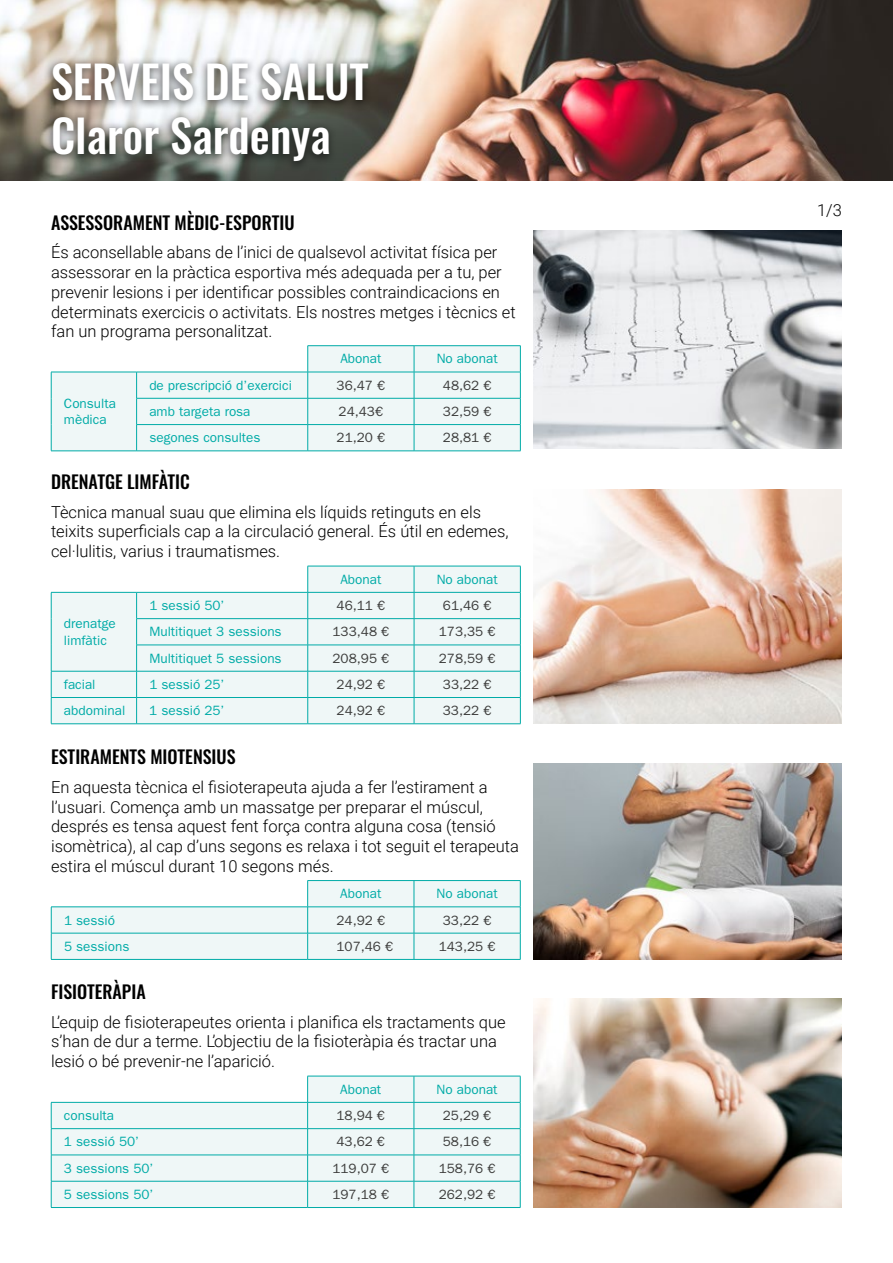
<style>
.page{position:relative;width:893px;height:1263px;background:#fff}
.page>*{position:absolute;margin:0;border:0;box-sizing:border-box;transform-origin:0 0}
.t1{font:500 45px/54px "Oswald";color:#fff}
.t2{font:500 18px "Oswald";color:#000}
.t3{font:300 16.5px/19.8px "Roboto";color:#000}
.t4{font:13.5px/16.2px "ITC Franklin Gothic Std";color:#00aba7}
.t5{font:13.5px "ITC Franklin Gothic Std";color:#3c3c3b}
</style>
<div class="page">
<img style="left:0;top:0;width:893px;height:181px">
<img style="left:533px;top:231px;width:309px;height:218px">
<svg style="left:51px;top:346px;width:469px;height:105px;fill:#eff7f7"></svg>
<hr style="left:308px;top:345px;width:106px;height:1px;background:#00aba7">
<hr style="left:414px;top:345px;width:107px;height:1px;background:#00aba7">
<hr style="left:308px;top:372px;width:106px;height:1px;background:#00aba7">
<hr style="left:414px;top:372px;width:107px;height:1px;background:#00aba7">
<hr style="left:308px;top:398px;width:106px;height:1px;background:#00aba7">
<hr style="left:414px;top:398px;width:107px;height:1px;background:#00aba7">
<hr style="left:308px;top:424px;width:106px;height:1px;background:#00aba7">
<hr style="left:414px;top:424px;width:107px;height:1px;background:#00aba7">
<svg style="left:414px;top:346px;width:1px;height:105px"></svg>
<svg style="left:520px;top:346px;width:1px;height:105px"></svg>
<hr style="left:51px;top:451px;width:86px;height:1px;background:#00aba7">
<hr style="left:137px;top:451px;width:171px;height:1px;background:#00aba7">
<hr style="left:308px;top:451px;width:106px;height:1px;background:#00aba7">
<hr style="left:414px;top:451px;width:107px;height:1px;background:#00aba7">
<svg style="left:51px;top:373px;width:1px;height:78px"></svg>
<hr style="left:51px;top:372px;width:86px;height:1px;background:#00aba7">
<hr style="left:137px;top:372px;width:171px;height:1px;background:#00aba7">
<svg style="left:307px;top:346px;width:1px;height:105px"></svg>
<svg style="left:136px;top:372px;width:1px;height:79px"></svg>
<hr style="left:136px;top:398px;width:172px;height:1px;background:#00aba7">
<hr style="left:136px;top:424px;width:172px;height:1px;background:#00aba7">
<div style="left:42px;top:57px;width:335px;height:114px;background:#000;opacity:.51"></div>
<img style="left:533px;top:490px;width:309px;height:234px">
<svg style="left:51px;top:567px;width:469px;height:156px;fill:#eff7f7"></svg>
<hr style="left:308px;top:566px;width:106px;height:1px;background:#00aba7">
<hr style="left:414px;top:566px;width:107px;height:1px;background:#00aba7">
<hr style="left:308px;top:592px;width:106px;height:1px;background:#00aba7">
<hr style="left:414px;top:592px;width:107px;height:1px;background:#00aba7">
<hr style="left:308px;top:618px;width:106px;height:1px;background:#00aba7">
<hr style="left:414px;top:618px;width:107px;height:1px;background:#00aba7">
<hr style="left:308px;top:645px;width:106px;height:1px;background:#00aba7">
<hr style="left:414px;top:645px;width:107px;height:1px;background:#00aba7">
<svg style="left:414px;top:566px;width:1px;height:157px"></svg>
<svg style="left:520px;top:566px;width:1px;height:157px"></svg>
<hr style="left:51px;top:671px;width:86px;height:1px;background:#00aba7">
<hr style="left:137px;top:671px;width:171px;height:1px;background:#00aba7">
<hr style="left:308px;top:671px;width:106px;height:1px;background:#00aba7">
<hr style="left:414px;top:671px;width:107px;height:1px;background:#00aba7">
<hr style="left:51px;top:697px;width:86px;height:1px;background:#00aba7">
<hr style="left:137px;top:697px;width:171px;height:1px;background:#00aba7">
<hr style="left:308px;top:697px;width:106px;height:1px;background:#00aba7">
<hr style="left:414px;top:697px;width:107px;height:1px;background:#00aba7">
<hr style="left:51px;top:723px;width:86px;height:1px;background:#00aba7">
<hr style="left:137px;top:723px;width:171px;height:1px;background:#00aba7">
<hr style="left:308px;top:723px;width:106px;height:1px;background:#00aba7">
<hr style="left:414px;top:723px;width:107px;height:1px;background:#00aba7">
<svg style="left:51px;top:593px;width:1px;height:131px"></svg>
<hr style="left:51px;top:592px;width:86px;height:1px;background:#00aba7">
<hr style="left:137px;top:592px;width:171px;height:1px;background:#00aba7">
<svg style="left:307px;top:566px;width:1px;height:158px"></svg>
<svg style="left:136px;top:592px;width:1px;height:132px"></svg>
<hr style="left:136px;top:618px;width:172px;height:1px;background:#00aba7">
<hr style="left:136px;top:645px;width:172px;height:1px;background:#00aba7">
<img style="left:533px;top:764px;width:309px;height:195px">
<hr style="left:308px;top:959px;width:106px;height:1px;background:#00aba7">
<hr style="left:414px;top:959px;width:106px;height:1px;background:#00aba7">
<svg style="left:51px;top:880px;width:470px;height:79px"></svg>
<hr style="left:51px;top:933px;width:257px;height:1px;background:#00aba7">
<hr style="left:51px;top:959px;width:257px;height:1px;background:#00aba7">
<img style="left:533px;top:999px;width:309px;height:209px">
<svg style="left:51px;top:1077px;width:469px;height:130px;fill:#eff7f7"></svg>
<hr style="left:307px;top:1076px;width:107px;height:1px;background:#00aba7">
<hr style="left:414px;top:1076px;width:106px;height:1px;background:#00aba7">
<hr style="left:308px;top:1102px;width:106px;height:1px;background:#00aba7">
<hr style="left:414px;top:1102px;width:106px;height:1px;background:#00aba7">
<hr style="left:308px;top:1128px;width:106px;height:1px;background:#00aba7">
<hr style="left:414px;top:1128px;width:106px;height:1px;background:#00aba7">
<hr style="left:308px;top:1155px;width:106px;height:1px;background:#00aba7">
<hr style="left:414px;top:1155px;width:106px;height:1px;background:#00aba7">
<svg style="left:414px;top:1076px;width:1px;height:131px"></svg>
<svg style="left:520px;top:1076px;width:1px;height:131px"></svg>
<hr style="left:51px;top:1181px;width:257px;height:1px;background:#00aba7">
<hr style="left:308px;top:1181px;width:106px;height:1px;background:#00aba7">
<hr style="left:414px;top:1181px;width:106px;height:1px;background:#00aba7">
<hr style="left:51px;top:1207px;width:257px;height:1px;background:#00aba7">
<hr style="left:308px;top:1207px;width:106px;height:1px;background:#00aba7">
<hr style="left:414px;top:1207px;width:106px;height:1px;background:#00aba7">
<hr style="left:51px;top:1102px;width:257px;height:1px;background:#00aba7">
<svg style="left:307px;top:1076px;width:1px;height:131px"></svg>
<svg style="left:51px;top:1102px;width:1px;height:105px"></svg>
<hr style="left:51px;top:1128px;width:257px;height:1px;background:#00aba7">
<hr style="left:51px;top:1155px;width:257px;height:1px;background:#00aba7">
<h1 class="t1" style="left:51px;top:58px;width:319px">SERVEIS DE SALUT<br>Claror Sardenya</h1>
<p class="t2" style="left:51px;top:213px;width:245px">ASSESSORAMENT MÈDIC-ESPORTIU</p>
<p class="t3" style="left:51px;top:242px;width:466px">És aconsellable abans de l’inici de qualsevol activitat física per assessorar en la pràctica esportiva més adequada per a tu, per prevenir lesions i per identificar possibles contraindicacions en determinats exercicis o activitats. Els nostres metges i tècnics et fan un programa personalitzat.</p>
<p class="t4" style="left:64px;top:395px;width:54px">Consulta mèdica</p>
<p class="t4" style="left:340px;top:351px;width:43px">Abonat</p>
<p class="t4" style="left:437px;top:351px;width:63px">No abonat</p>
<p class="t4" style="left:149px;top:377px;width:144px">de prescripció d’exercici</p>
<p class="t5" style="left:337px;top:377px;width:50px">36,47 €</p>
<p class="t5" style="left:443px;top:377px;width:50px">48,62 €</p>
<p class="t4" style="left:149px;top:403px;width:103px">amb targeta rosa</p>
<p class="t5" style="left:339px;top:404px;width:46px">24,43€</p>
<p class="t5" style="left:443px;top:404px;width:50px">32,59 €</p>
<p class="t4" style="left:149px;top:430px;width:113px">segones consultes</p>
<p class="t5" style="left:337px;top:430px;width:50px">21,20 €</p>
<p class="t5" style="left:443px;top:430px;width:50px">28,81 €</p>
<p class="t2" style="left:51px;top:473px;width:140px">DRENATGE LIMFÀTIC</p>
<p class="t3" style="left:51px;top:501px;width:459px">Tècnica manual suau que elimina els líquids retinguts en els teixits superficials cap a la circulació general. És útil en edemes, cel·lulitis, varius i traumatismes.</p>
<p class="t4" style="left:340px;top:571px;width:43px">Abonat</p>
<p class="t4" style="left:437px;top:571px;width:63px">No abonat</p>
<p class="t4" style="left:64px;top:616px;width:53px">drenatge limfàtic</p>
<p class="t4" style="left:149px;top:597px;width:77px">1 sessió 50’</p>
<p class="t5" style="left:337px;top:598px;width:50px">46,11 €</p>
<p class="t5" style="left:443px;top:598px;width:50px">61,46 €</p>
<p class="t4" style="left:149px;top:624px;width:134px">Multitiquet 3 sessions</p>
<p class="t5" style="left:333px;top:624px;width:58px">133,48 €</p>
<p class="t5" style="left:439px;top:624px;width:58px">173,35 €</p>
<p class="t4" style="left:149px;top:650px;width:134px">Multitiquet 5 sessions</p>
<p class="t5" style="left:333px;top:650px;width:58px">208,95 €</p>
<p class="t5" style="left:439px;top:650px;width:58px">278,59 €</p>
<p class="t4" style="left:64px;top:676px;width:33px">facial</p>
<p class="t4" style="left:149px;top:676px;width:77px">1 sessió 25’</p>
<p class="t5" style="left:337px;top:677px;width:50px">24,92 €</p>
<p class="t5" style="left:443px;top:677px;width:50px">33,22 €</p>
<p class="t4" style="left:64px;top:703px;width:63px">abdominal</p>
<p class="t4" style="left:149px;top:703px;width:77px">1 sessió 25’</p>
<p class="t5" style="left:337px;top:703px;width:50px">24,92 €</p>
<p class="t5" style="left:443px;top:703px;width:50px">33,22 €</p>
<p class="t2" style="left:51px;top:748px;width:186px">ESTIRAMENTS MIOTENSIUS</p>
<p class="t3" style="left:51px;top:776px;width:469px">En aquesta tècnica el fisioterapeuta ajuda a fer l’estirament a l’usuari. Comença amb un massatge per preparar el múscul, després es tensa aquest fent força contra alguna cosa (tensió isomètrica), al cap d’uns segons es relaxa i tot seguit el terapeuta estira el múscul durant 10 segons més.</p>
<p class="t4" style="left:340px;top:886px;width:43px">Abonat</p>
<p class="t4" style="left:437px;top:886px;width:63px">No abonat</p>
<p class="t4" style="left:64px;top:912px;width:53px">1 sessió</p>
<p class="t5" style="left:336px;top:912px;width:50px">24,92 €</p>
<p class="t5" style="left:443px;top:912px;width:50px">33,22 €</p>
<p class="t4" style="left:64px;top:938px;width:67px">5 sessions</p>
<p class="t5" style="left:336px;top:938px;width:58px">107,46 €</p>
<p class="t5" style="left:439px;top:938px;width:58px">143,25 €</p>
<p class="t2" style="left:51px;top:982px;width:96px">FISIOTERÀPIA</p>
<p class="t3" style="left:51px;top:1011px;width:456px">L’equip de fisioterapeutes orienta i planifica els tractaments que s’han de dur a terme. L’objectiu de la fisioteràpia és tractar una lesió o bé prevenir-ne l’aparició.</p>
<p class="t4" style="left:340px;top:1081px;width:43px">Abonat</p>
<p class="t4" style="left:437px;top:1081px;width:63px">No abonat</p>
<p class="t4" style="left:64px;top:1107px;width:52px">consulta</p>
<p class="t5" style="left:336px;top:1108px;width:50px">18,94 €</p>
<p class="t5" style="left:443px;top:1108px;width:50px">25,29 €</p>
<p class="t4" style="left:64px;top:1134px;width:77px">1 sessió 50’</p>
<p class="t5" style="left:336px;top:1134px;width:50px">43,62 €</p>
<p class="t5" style="left:443px;top:1134px;width:50px">58,16 €</p>
<p class="t4" style="left:64px;top:1160px;width:91px">3 sessions 50’</p>
<p class="t5" style="left:332px;top:1160px;width:58px">119,07 €</p>
<p class="t5" style="left:439px;top:1160px;width:58px">158,76 €</p>
<p class="t4" style="left:64px;top:1186px;width:91px">5 sessions 50’</p>
<p class="t5" style="left:332px;top:1187px;width:58px">197,18 €</p>
<p class="t5" style="left:439px;top:1187px;width:58px">262,92 €</p>
<p class="t3" style="left:817px;top:200px;width:26px">1/3</p>
</div>
